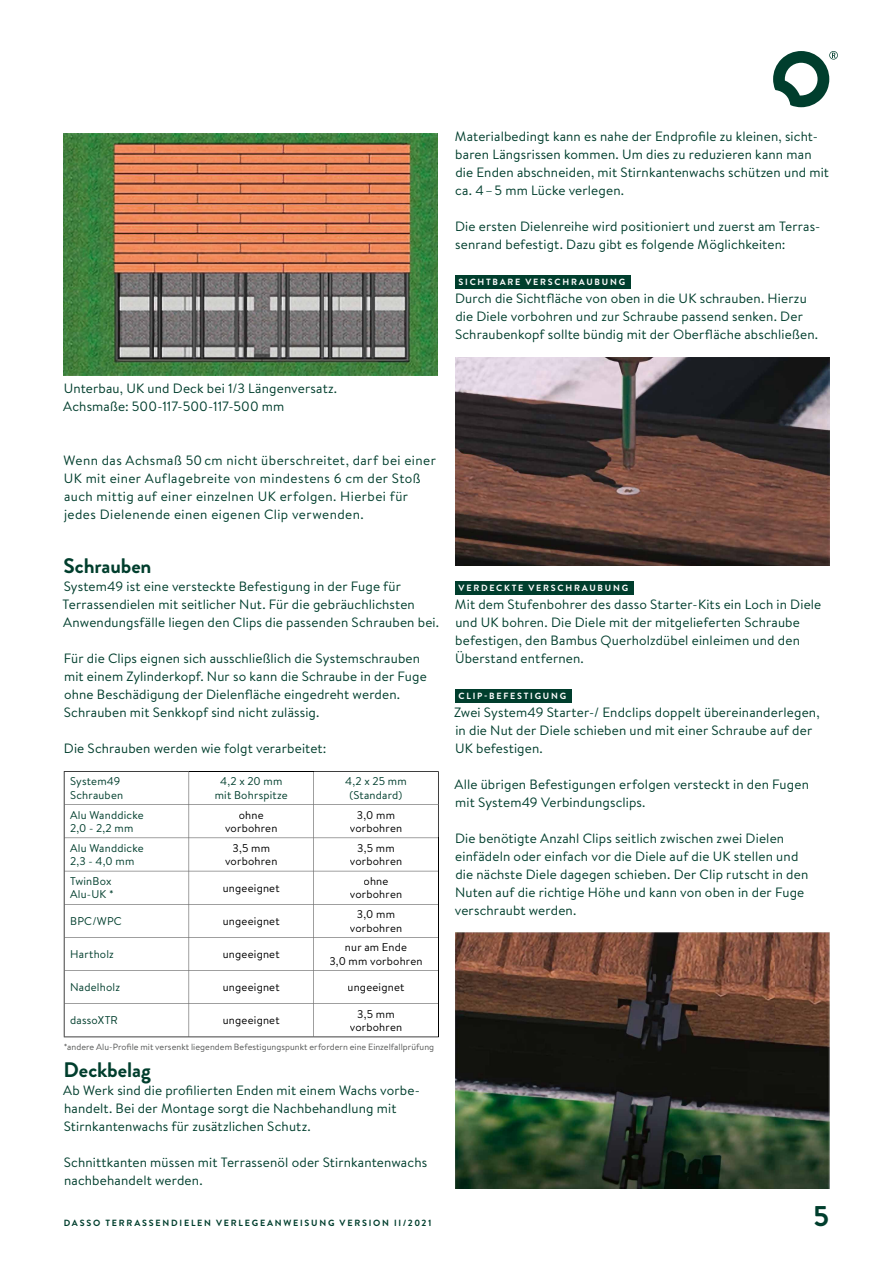
<style>
.page{position:relative;width:893px;height:1263px;background:#fff}
.page>*{position:absolute;margin:0;border:0;box-sizing:border-box;transform-origin:0 0}
.t1{font:700 28.5px "Brandon Text";color:#003e2d}
.t2{font:700 21px "Brandon Grotesque";letter-spacing:-.005em;color:#003e2d}
.t3{font:13.5px/18px "Brandon Text";letter-spacing:.01em;color:#003e2d}
.t4{font:13.5px/18px "Brandon Text";letter-spacing:.03em;color:#003e2d}
.t5{font:11.25px/13.5px "Brandon Text";letter-spacing:.02em;color:#000;text-align:center}
.t6{font:11.25px/13.5px "Brandon Text";letter-spacing:.02em;color:#003e2d}
.t7{font:9px "Brandon Text";letter-spacing:.005em;color:#555756}
.t8{font:700 9px "Brandon Text";letter-spacing:.195em;color:#fff}
.t9{font:700 9px "Brandon Text";letter-spacing:.195em;color:#003e2d}
</style>
<div class="page">
<svg style="left:773px;top:51px;width:65px;height:56px"></svg>
<img style="left:64px;top:134px;width:374px;height:241px">
<svg style="left:64px;top:771px;width:375px;height:266px"></svg>
<div style="left:455px;top:275px;width:175px;height:13px;background:#003e2d"></div>
<div style="left:455px;top:581px;width:178px;height:13px;background:#003e2d"></div>
<div style="left:455px;top:689px;width:116px;height:13px;background:#003e2d"></div>
<img style="left:455px;top:357px;width:374px;height:209px">
<img style="left:455px;top:933px;width:374px;height:255px">
<p class="t3" style="left:63px;top:379px;width:275px">Unterbau, UK und Deck bei 1/3 Längenversatz.<br>Achsmaße: 500-117-500-117-500 mm</p>
<p class="t3" style="left:455px;top:127px;width:376px">Materialbedingt kann es nahe der Endprofile zu kleinen, sicht&shy;baren Längsrissen kommen. Um dies zu reduzieren kann man die Enden abschneiden, mit Stirnkantenwachs schützen und mit ca. 4 – 5 mm Lücke verlegen.</p>
<p class="t3" style="left:455px;top:217px;width:367px">Die ersten Dielenreihe wird positioniert und zuerst am Terras&shy;senrand befestigt. Dazu gibt es folgende Möglichkeiten:</p>
<p class="t8" style="left:459px;top:276px;width:168px">SICHTBARE VERSCHRAUBUNG</p>
<p class="t3" style="left:455px;top:289px;width:365px">Durch die Sichtfläche von oben in die UK schrauben. Hierzu die Diele vorbohren und zur Schraube passend senken. Der<br>Schraubenkopf sollte bündig mit der Oberfläche abschließen.</p>
<p class="t4" style="left:64px;top:451px;width:374px">Wenn das Achsmaß 50 cm nicht überschreitet, darf bei einer UK mit einer Auflagebreite von mindestens 6 cm der Stoß auch mittig auf einer einzelnen UK erfolgen. Hierbei für jedes Dielenende einen eigenen Clip verwenden.</p>
<h2 class="t2" style="left:63px;top:551px;width:90px">Schrauben</h2>
<p class="t3" style="left:63px;top:577px;width:378px">System49 ist eine versteckte Befestigung in der Fuge für<br>Terrassendielen mit seitlicher Nut. Für die gebräuchlichsten<br>Anwendungsfälle liegen den Clips die passenden Schrauben bei.</p>
<p class="t3" style="left:64px;top:649px;width:364px">Für die Clips eignen sich ausschließlich die Systemschrauben mit einem Zylinderkopf. Nur so kann die Schraube in der Fuge ohne Beschädigung der Dielenfläche eingedreht werden.<br>Schrauben mit Senkkopf sind nicht zulässig.</p>
<p class="t3" style="left:64px;top:739px;width:264px">Die Schrauben werden wie folgt verarbeitet:</p>
<p class="t6" style="left:70px;top:774px;width:55px">System49<br>Schrauben</p>
<p class="t6" style="left:215px;top:774px;width:74px;text-align:center">4,2 x 20 mm mit Bohrspitze</p>
<p class="t6" style="left:345px;top:774px;width:63px;text-align:center">4,2 x 25 mm (Standard)</p>
<p class="t6" style="left:70px;top:807px;width:75px">Alu Wanddicke<br>2,0 - 2,2 mm</p>
<p class="t5" style="left:225px;top:807px;width:54px">ohne vorbohren</p>
<p class="t5" style="left:350px;top:807px;width:54px">3,0 mm vorbohren</p>
<p class="t6" style="left:70px;top:841px;width:75px">Alu Wanddicke<br>2,3 - 4,0 mm</p>
<p class="t5" style="left:225px;top:841px;width:54px">3,5 mm vorbohren</p>
<p class="t5" style="left:350px;top:841px;width:54px">3,5 mm vorbohren</p>
<p class="t6" style="left:70px;top:874px;width:45px">TwinBox<br>Alu-UK *</p>
<p class="t5" style="left:223px;top:880px;width:58px">ungeeignet</p>
<p class="t5" style="left:350px;top:874px;width:54px">ohne vorbohren</p>
<p class="t6" style="left:70px;top:914px;width:53px">BPC/WPC</p>
<p class="t5" style="left:223px;top:914px;width:58px">ungeeignet</p>
<p class="t5" style="left:350px;top:907px;width:54px">3,0 mm vorbohren</p>
<p class="t6" style="left:70px;top:947px;width:45px">Hartholz</p>
<p class="t5" style="left:223px;top:947px;width:58px">ungeeignet</p>
<p class="t5" style="left:329px;top:940px;width:95px">nur am Ende<br>3,0 mm vorbohren</p>
<p class="t6" style="left:70px;top:980px;width:51px">Nadelholz</p>
<p class="t5" style="left:223px;top:980px;width:58px">ungeeignet</p>
<p class="t5" style="left:348px;top:980px;width:58px">ungeeignet</p>
<p class="t6" style="left:70px;top:1013px;width:49px">dassoXTR</p>
<p class="t5" style="left:223px;top:1013px;width:58px">ungeeignet</p>
<p class="t5" style="left:350px;top:1006px;width:54px">3,5 mm vorbohren</p>
<p class="t7" style="left:64px;top:1041px;width:372px">*andere Alu-Profile mit versenkt liegendem Befestigungspunkt erfordern eine Einzelfallprüfung</p>
<h2 class="t2" style="left:64px;top:1055px;width:89px">Deckbelag</h2>
<p class="t3" style="left:63px;top:1081px;width:358px">Ab Werk sind die profilierten Enden mit einem Wachs vorbe&shy;handelt. Bei der Montage sorgt die Nachbehandlung mit<br>Stirnkantenwachs für zusätzlichen Schutz.</p>
<p class="t3" style="left:64px;top:1153px;width:365px">Schnittkanten müssen mit Terrassenöl oder Stirnkantenwachs nachbehandelt werden.</p>
<p class="t9" style="left:64px;top:1216px;width:369px">DASSO TERRASSENDIELEN VERLEGEANWEISUNG VERSION II/2021</p>
<p class="t8" style="left:459px;top:582px;width:171px">VERDECKTE VERSCHRAUBUNG</p>
<p class="t3" style="left:455px;top:595px;width:368px">Mit dem Stufenbohrer des dasso Starter-Kits ein Loch in Diele und UK bohren. Die Diele mit der mitgelieferten Schraube befestigen, den Bambus Querholzdübel einleimen und den Überstand entfernen.</p>
<p class="t8" style="left:459px;top:690px;width:109px">CLIP-BEFESTIGUNG</p>
<p class="t3" style="left:454px;top:703px;width:367px">Zwei System49 Starter-/ Endclips doppelt übereinanderlegen, in die Nut der Diele schieben und mit einer Schraube auf der<br>UK befestigen.</p>
<p class="t3" style="left:454px;top:775px;width:356px">Alle übrigen Befestigungen erfolgen versteckt in den Fugen mit System49 Verbindungsclips.</p>
<p class="t3" style="left:455px;top:829px;width:355px">Die benötigte Anzahl Clips seitlich zwischen zwei Dielen einfädeln oder einfach vor die Diele auf die UK stellen und die nächste Diele dagegen schieben. Der Clip rutscht in den Nuten auf die richtige Höhe und kann von oben in der Fuge verschraubt werden.</p>
<h1 class="t1" style="left:813px;top:1196px;width:18px">5</h1>
</div>
